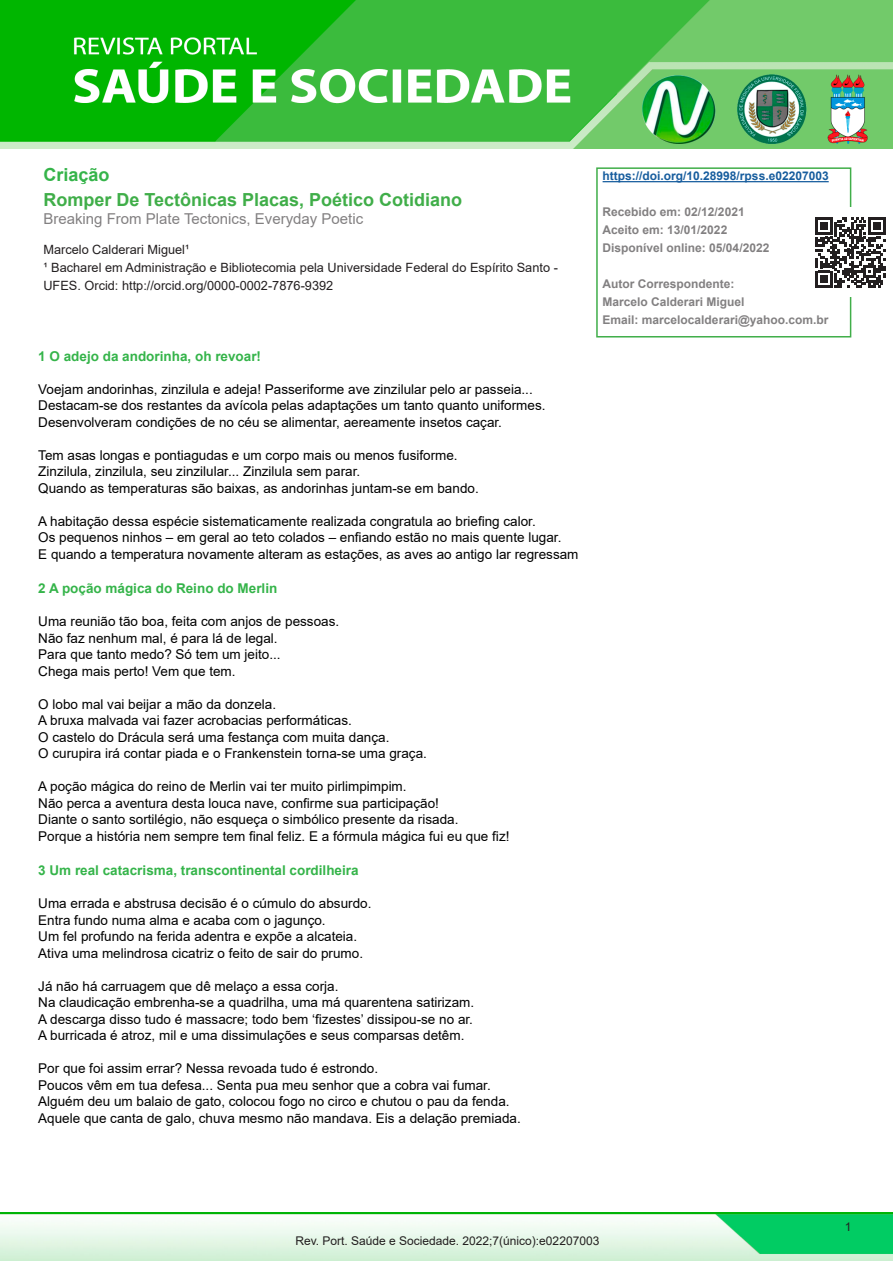
<style>
.page{position:relative;width:893px;height:1263px;background:#fff}
.page>*{position:absolute;margin:0;border:0;box-sizing:border-box;transform-origin:0 0}
.Título_1{font:700 18px "Arial";color:#40ae49}
.Tipo_de_Trabalho___T{font:700 18px "Arial";color:#35b44a}
.Títulos_2_e_3{font:15px "Arial";color:#828081}
.Texto_Resumo{font:13.5px "Arial";color:#000}
.Título_Resumo{font:700 13.5px "Arial";color:#35b44a}
.Autores{font:12.75px/18px "Arial";color:#231f20}
.Caixinha_Informações{font:700 12px "Arial";color:#828081}
.Rodapé{font:12px "Arial";color:#231f20}
.Caixinha_Informações-2{font:700 12px "Arial";color:#175d9e}
.Numeração{font:12px "Arial";color:#231f20}
</style>
<div class="page">
<img style="left:1px;top:1212px;width:892px;height:48px">
<div style="left:596px;top:167px;width:255px;height:170px;border:2px solid #40ae49"></div>
<hr style="left:603px;top:181px;width:226px;height:1px;background:#175d9e">
<img style="left:1px;top:0;width:892px;height:149px">
<div style="left:806px;top:208px;width:87px;height:89px;background:#fff"></div>
<svg style="left:815px;top:217px;width:70px;height:70px"></svg>
<p class="Tipo_de_Trabalho___T" style="left:43px;top:161px;width:68px">Criação</p>
<p class="Título_1" style="left:43px;top:187px;width:420px">Romper De Tectônicas Placas, Poético Cotidiano</p>
<p class="Títulos_2_e_3" style="left:43px;top:209px;width:321px">Breaking From Plate Tectonics, Everyday Poetic</p>
<p class="Autores" style="left:43px;top:241px;width:147px">Marcelo Calderari Miguel¹</p>
<p class="Autores" style="left:43px;top:259px;width:516px">¹ Bacharel em Administração e Bibliotecomia pela Universidade Federal do Espírito Santo -<br>UFES. Orcid: http://orcid.org/0000-0002-7876-9392</p>
<p class="Título_Resumo" style="left:38px;top:346px;width:224px">1 O adejo da andorinha, oh revoar!</p>
<p class="Texto_Resumo" style="left:38px;top:380px;width:496px">Voejam andorinhas, zinzilula e adeja! Passeriforme ave zinzilular pelo ar passeia...</p>
<p class="Texto_Resumo" style="left:38px;top:396px;width:509px">Destacam-se dos restantes da avícola pelas adaptações um tanto quanto uniformes.</p>
<p class="Texto_Resumo" style="left:38px;top:413px;width:465px">Desenvolveram condições de no céu se alimentar, aereamente insetos caçar.</p>
<p class="Texto_Resumo" style="left:38px;top:446px;width:421px">Tem asas longas e pontiagudas e um corpo mais ou menos fusiforme.</p>
<p class="Texto_Resumo" style="left:38px;top:462px;width:323px">Zinzilula, zinzilula, seu zinzilular... Zinzilula sem parar.</p>
<p class="Texto_Resumo" style="left:38px;top:479px;width:442px">Quando as temperaturas são baixas, as andorinhas juntam-se em bando.</p>
<p class="Texto_Resumo" style="left:38px;top:512px;width:499px">A habitação dessa espécie sistematicamente realizada congratula ao briefing calor.</p>
<p class="Texto_Resumo" style="left:38px;top:528px;width:525px">Os pequenos ninhos – em geral ao teto colados – enfiando estão no mais quente lugar.</p>
<p class="Texto_Resumo" style="left:38px;top:545px;width:542px">E quando a temperatura novamente alteram as estações, as aves ao antigo lar regressam</p>
<p class="Título_Resumo" style="left:38px;top:579px;width:241px">2 A poção mágica do Reino do Merlin</p>
<p class="Texto_Resumo" style="left:38px;top:612px;width:302px">Uma reunião tão boa, feita com anjos de pessoas.</p>
<p class="Texto_Resumo" style="left:38px;top:629px;width:241px">Não faz nenhum mal, é para lá de legal.</p>
<p class="Texto_Resumo" style="left:38px;top:645px;width:244px">Para que tanto medo? Só tem um jeito...</p>
<p class="Texto_Resumo" style="left:38px;top:662px;width:199px">Chega mais perto! Vem que tem.</p>
<p class="Texto_Resumo" style="left:38px;top:695px;width:239px">O lobo mal vai beijar a mão da donzela.</p>
<p class="Texto_Resumo" style="left:38px;top:711px;width:315px">A bruxa malvada vai fazer acrobacias performáticas.</p>
<p class="Texto_Resumo" style="left:38px;top:728px;width:353px">O castelo do Drácula será uma festança com muita dança.</p>
<p class="Texto_Resumo" style="left:38px;top:744px;width:390px">O curupira irá contar piada e o Frankenstein torna-se uma graça.</p>
<p class="Texto_Resumo" style="left:38px;top:777px;width:370px">A poção mágica do reino de Merlin vai ter muito pirlimpimpim.</p>
<p class="Texto_Resumo" style="left:38px;top:794px;width:402px">Não perca a aventura desta louca nave, confirme sua participação!</p>
<p class="Texto_Resumo" style="left:38px;top:810px;width:422px">Diante o santo sortilégio, não esqueça o simbólico presente da risada.</p>
<p class="Texto_Resumo" style="left:38px;top:827px;width:473px">Porque a história nem sempre tem final feliz. E a fórmula mágica fui eu que fiz!</p>
<p class="Título_Resumo" style="left:38px;top:861px;width:322px">3 Um real catacrisma, transcontinental cordilheira</p>
<p class="Texto_Resumo" style="left:38px;top:894px;width:335px">Uma errada e abstrusa decisão é o cúmulo do absurdo.</p>
<p class="Texto_Resumo" style="left:38px;top:911px;width:289px">Entra fundo numa alma e acaba com o jagunço.</p>
<p class="Texto_Resumo" style="left:38px;top:927px;width:320px">Um fel profundo na ferida adentra e expõe a alcateia.</p>
<p class="Texto_Resumo" style="left:38px;top:944px;width:326px">Ativa uma melindrosa cicatriz o feito de sair do prumo.</p>
<p class="Texto_Resumo" style="left:38px;top:977px;width:302px">Já não há carruagem que dê melaço a essa corja.</p>
<p class="Texto_Resumo" style="left:38px;top:993px;width:437px">Na claudicação embrenha-se a quadrilha, uma má quarentena satirizam.</p>
<p class="Texto_Resumo" style="left:38px;top:1010px;width:436px">A descarga disso tudo é massacre; todo bem ‘fizestes’ dissipou-se no ar.</p>
<p class="Texto_Resumo" style="left:38px;top:1026px;width:428px">A burricada é atroz, mil e uma dissimulações e seus comparsas detêm.</p>
<p class="Texto_Resumo" style="left:38px;top:1059px;width:341px">Por que foi assim errar? Nessa revoada tudo é estrondo.</p>
<p class="Texto_Resumo" style="left:38px;top:1076px;width:454px">Poucos vêm em tua defesa... Senta pua meu senhor que a cobra vai fumar.</p>
<p class="Texto_Resumo" style="left:38px;top:1092px;width:473px">Alguém deu um balaio de gato, colocou fogo no circo e chutou o pau da fenda.</p>
<p class="Texto_Resumo" style="left:38px;top:1109px;width:484px">Aquele que canta de galo, chuva mesmo não mandava. Eis a delação premiada.</p>
<p class="Caixinha_Informações-2" style="left:603px;top:168px;width:228px">https://doi.org/10.28998/rpss.e02207003</p>
<p class="Caixinha_Informações" style="left:603px;top:204px;width:144px">Recebido em: 02/12/2021</p>
<p class="Caixinha_Informações" style="left:603px;top:222px;width:126px">Aceito em: 13/01/2022</p>
<p class="Caixinha_Informações" style="left:603px;top:240px;width:168px">Disponível online: 05/04/2022</p>
<p class="Caixinha_Informações" style="left:603px;top:276px;width:133px">Autor Correspondente:</p>
<p class="Caixinha_Informações" style="left:603px;top:294px;width:144px">Marcelo Calderari Miguel</p>
<p class="Caixinha_Informações" style="left:603px;top:312px;width:227px">Email: marcelocalderari@yahoo.com.br</p>
<p class="Rodapé" style="left:295px;top:1232px;width:305px">Rev. Port. Saúde e Sociedade. 2022;7(único):e02207003</p>
<p class="Numeração" style="left:845px;top:1219px;width:8px">1</p>
</div>
